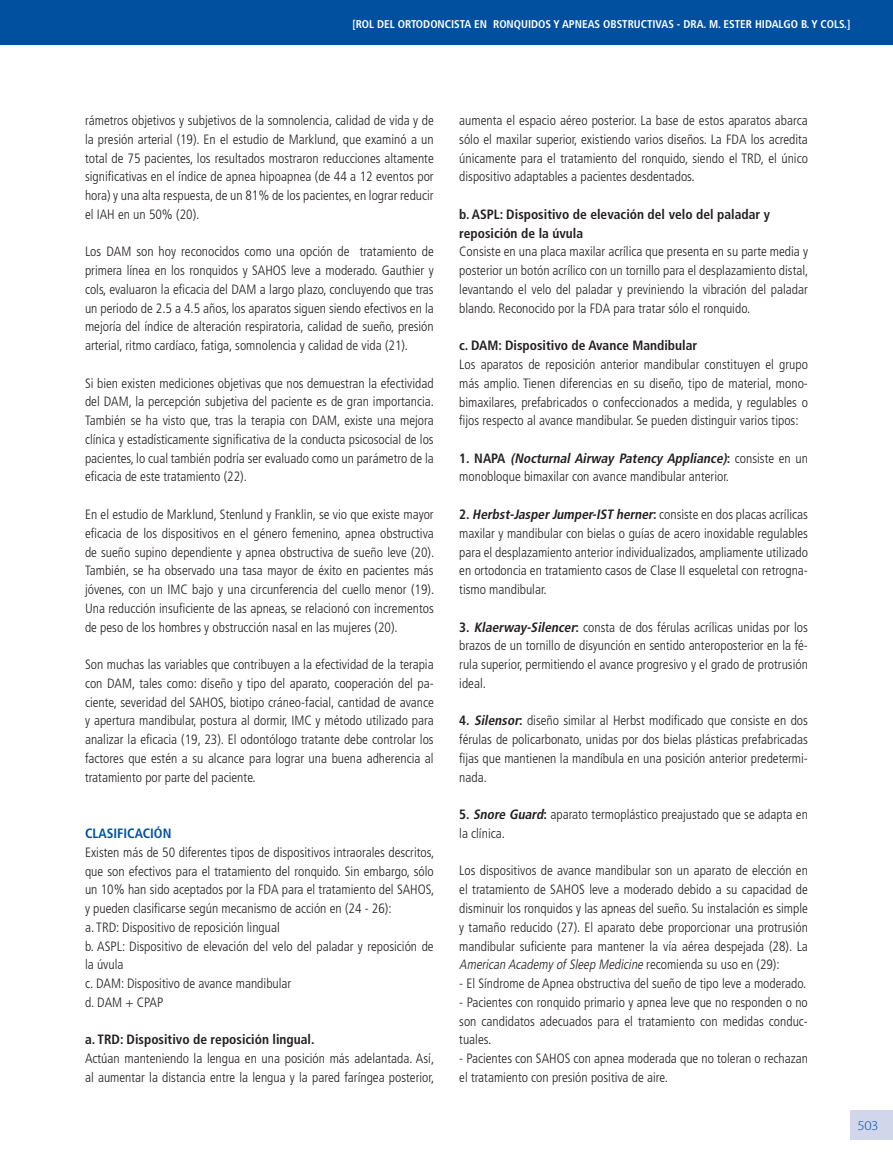
<style>
.page{position:relative;width:893px;height:1170px;background:#fff}
.page>*{position:absolute;margin:0;border:0;box-sizing:border-box;transform-origin:0 0}
.t1{font:300 condensed 13.5px/18.8px "Frutiger";color:#231f20;text-align:justify}
.t2{font:700 condensed 13.5px/18.8px "Frutiger";color:#231f20}
.t3{font:700 condensed 13.5px "Frutiger";color:#01509f}
.t4{font:300 13.5px "Myriad Pro";color:#01509f;scale:1.1 1}
.t5{font:700 condensed 11.25px "Frutiger";color:#fff}
.s1{font-weight:700}
.s2{font-weight:700;font-style:italic}
.s3{font-style:italic}
</style>
<div class="page">
<div style="left:850px;top:1110px;width:43px;height:30px;background:#d2d6eb"></div>
<div style="left:0;top:0;width:893px;height:44px;background:#01509f"></div>
<p class="t5" style="left:352px;top:17px;width:499px">[ROL DEL ORTODONCISTA EN RONQUIDOS Y APNEAS OBSTRUCTIVAS - DRA. M. ESTER HIDALGO B. Y COLS.]</p>
<p class="t1" style="left:85px;top:111px;width:350px">rámetros objetivos y subjetivos de la somnolencia, calidad de vida y de la presión arterial (19). En el estudio de Marklund, que examinó a un total de 75 pacientes, los resultados mostraron reducciones altamente significativas en el índice de apnea hipoapnea (de 44 a 12 eventos por hora) y una alta respuesta, de un 81% de los pacientes, en lograr reducir el IAH en un 50% (20).</p>
<p class="t1" style="left:85px;top:242px;width:350px">Los DAM son hoy reconocidos como una opción de tratamiento de primera línea en los ronquidos y SAHOS leve a moderado. Gauthier y cols, evaluaron la eficacia del DAM a largo plazo, concluyendo que tras un periodo de 2.5 a 4.5 años, los aparatos siguen siendo efectivos en la mejoría del índice de alteración respiratoria, calidad de sueño, presión arterial, ritmo cardíaco, fatiga, somnolencia y calidad de vida (21).</p>
<p class="t1" style="left:85px;top:374px;width:351px">Si bien existen mediciones objetivas que nos demuestran la efectividad del DAM, la percepción subjetiva del paciente es de gran importancia.<br>También se ha visto que, tras la terapia con DAM, existe una mejora clínica y estadísticamente significativa de la conducta psicosocial de los pacientes, lo cual también podría ser evaluado como un parámetro de la eficacia de este tratamiento (22).</p>
<p class="t1" style="left:85px;top:505px;width:351px">En el estudio de Marklund, Stenlund y Franklin, se vio que existe mayor eficacia de los dispositivos en el género femenino, apnea obstructiva de sueño supino dependiente y apnea obstructiva de sueño leve (20).<br>También, se ha observado una tasa mayor de éxito en pacientes más jóvenes, con un IMC bajo y una circunferencia del cuello menor (19).<br>Una reducción insuficiente de las apneas, se relacionó con incrementos de peso de los hombres y obstrucción nasal en las mujeres (20).</p>
<p class="t1" style="left:85px;top:655px;width:350px">Son muchas las variables que contribuyen a la efectividad de la terapia con DAM, tales como: diseño y tipo del aparato, cooperación del pa&shy;ciente, severidad del SAHOS, biotipo cráneo-facial, cantidad de avance y apertura mandibular, postura al dormir, IMC y método utilizado para analizar la eficacia (19, 23). El odontólogo tratante debe controlar los factores que estén a su alcance para lograr una buena adherencia al tratamiento por parte del paciente.</p>
<p class="t3" style="left:85px;top:825px;width:88px">CLASIFICACIÓN</p>
<p class="t1" style="left:85px;top:842px;width:351px;text-align:left">Existen más de 50 diferentes tipos de dispositivos intraorales descritos, que son efectivos para el tratamiento del ronquido. Sin embargo, sólo un 10% han sido aceptados por la FDA para el tratamiento del SAHOS, y pueden clasificarse según mecanismo de acción en (24 - 26):<br>a. TRD: Dispositivo de reposición lingual<br>b. ASPL: Dispositivo de elevación del velo del paladar y reposición de la úvula<br>c. DAM: Dispositivo de avance mandibular<br>d. DAM + CPAP</p>
<p class="t2" style="left:85px;top:1030px;width:231px">a. TRD: Dispositivo de reposición lingual.</p>
<p class="t1" style="left:85px;top:1049px;width:351px">Actúan manteniendo la lengua en una posición más adelantada. Así, al aumentar la distancia entre la lengua y la pared faríngea posterior,</p>
<p class="t1" style="left:459px;top:111px;width:350px">aumenta el espacio aéreo posterior. La base de estos aparatos abarca sólo el maxilar superior, existiendo varios diseños. La FDA los acredita únicamente para el tratamiento del ronquido, siendo el TRD, el único dispositivo adaptables a pacientes desdentados.</p>
<p class="t2" style="left:459px;top:205px;width:312px">b. ASPL: Dispositivo de elevación del velo del paladar y reposición de la úvula</p>
<p class="t1" style="left:459px;top:242px;width:351px">Consiste en una placa maxilar acrílica que presenta en su parte media y posterior un botón acrílico con un tornillo para el desplazamiento distal, levantando el velo del paladar y previniendo la vibración del paladar blando. Reconocido por la FDA para tratar sólo el ronquido.</p>
<p class="t2" style="left:459px;top:336px;width:239px">c. DAM: Dispositivo de Avance Mandibular</p>
<p class="t1" style="left:459px;top:355px;width:350px">Los aparatos de reposición anterior mandibular constituyen el grupo más amplio. Tienen diferencias en su diseño, tipo de material, mono&shy;bimaxilares, prefabricados o confeccionados a medida, y regulables o fijos respecto al avance mandibular. Se pueden distinguir varios tipos:</p>
<p class="t1" style="left:459px;top:449px;width:350px"><span class="s1">1 . N A PA</span> <span class="s2">(Nocturnal Airway Patency Appliance)</span><span class="s1">:</span> c o n s i s t e e n u n monobloque bimaxilar con avance mandibular anterior.</p>
<p class="t1" style="left:459px;top:505px;width:350px"><span class="s1">2 .</span> <span class="s2">Herbst-JasperJumper-IST herner</span><span class="s1">:</span> c o n s i s t e e n d o s p l a c a s a c r í l i c a s maxilar y mandibular con bielas o guías de acero inoxidable regulables para el desplazamiento anterior individualizados, ampliamente utilizado en ortodoncia en tratamiento casos de Clase II esqueletal con retrogna&shy;tismo mandibular.</p>
<p class="t1" style="left:459px;top:617px;width:350px"><span class="s1">3.</span> <span class="s2">Klaerway-Silencer</span><span class="s1">:</span> consta de dos férulas acrílicas unidas por los brazos de un tornillo de disyunción en sentido anteroposterior en la fé&shy;rula superior, permitiendo el avance progresivo y el grado de protrusión ideal.</p>
<p class="t1" style="left:459px;top:711px;width:350px"><span class="s1">4.</span> <span class="s2">Silensor</span><span class="s1">:</span> diseño similar al Herbst modificado que consiste en dos férulas de policarbonato, unidas por dos bielas plásticas prefabricadas fijas que mantienen la mandíbula en una posición anterior predetermi&shy;nada.</p>
<p class="t1" style="left:459px;top:805px;width:350px"><span class="s1">5.</span> <span class="s2">Snore Guard</span><span class="s1">:</span> aparato termoplástico preajustado que se adapta en la clínica.</p>
<p class="t1" style="left:459px;top:861px;width:350px">Los dispositivos de avance mandibular son un aparato de elección en el tratamiento de SAHOS leve a moderado debido a su capacidad de disminuir los ronquidos y las apneas del sueño. Su instalación es simple y tamaño reducido (27). El aparato debe proporcionar una protrusión mandibular suficiente para mantener la vía aérea despejada (28). La <span class="s3">American AcademyofSleep Medicine</span> r e c o m i e n d a s u u s o e n ( 2 9 ) :</p>
<p class="t1" style="left:459px;top:974px;width:349px">- El Síndrome de Apnea obstructiva del sueño de tipo leve a moderado.</p>
<p class="t1" style="left:459px;top:992px;width:350px">- Pacientes con ronquido primario y apnea leve que no responden o no son candidatos adecuados para el tratamiento con medidas conduc&shy;tuales.</p>
<p class="t1" style="left:459px;top:1049px;width:350px">- Pacientes con SAHOS con apnea moderada que no toleran o rechazan el tratamiento con presión positiva de aire.</p>
<p class="t4" style="left:857px;top:1117px;width:21px">503</p>
</div>
